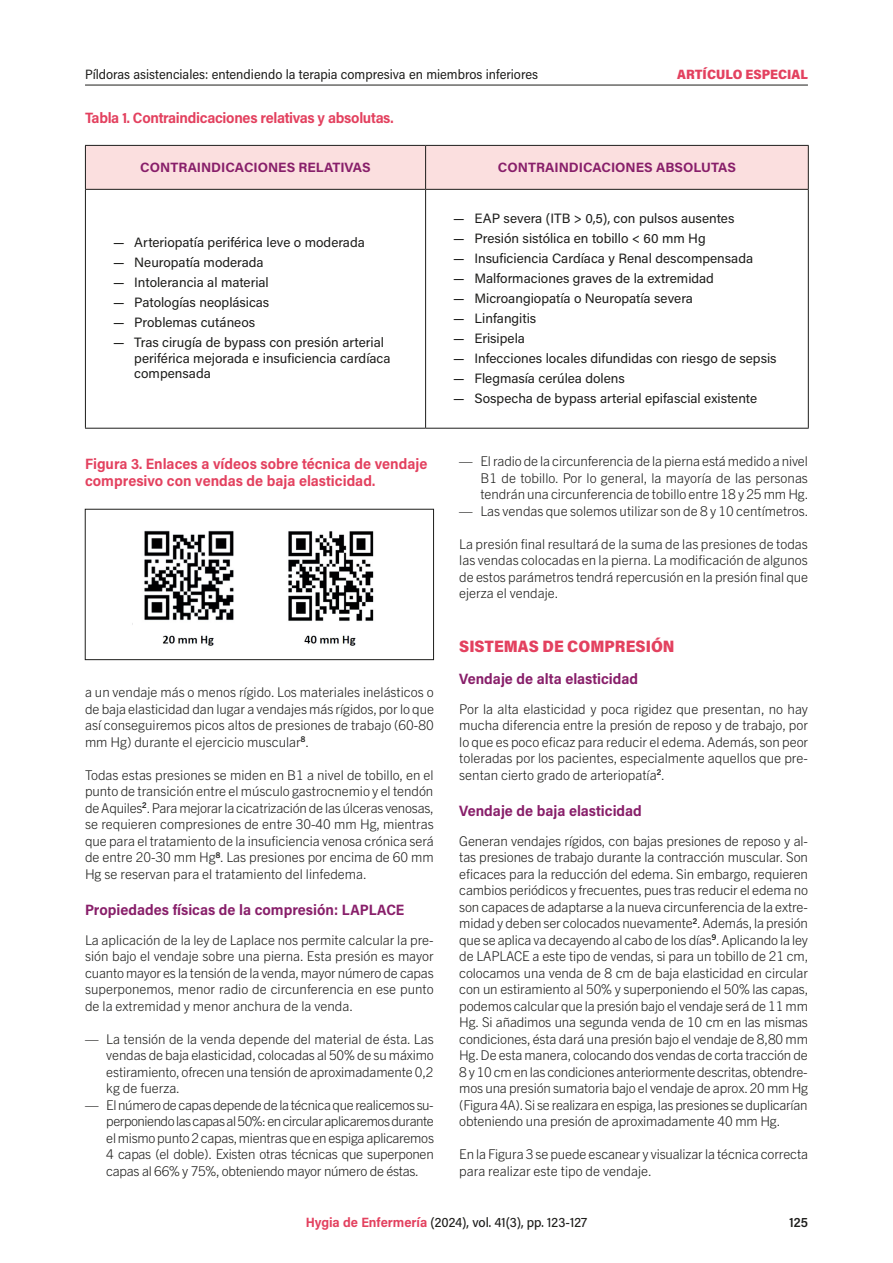
<style>
.page{position:relative;width:893px;height:1263px;background:#fff}
.page>*{position:absolute;margin:0;border:0;box-sizing:border-box;transform-origin:0 0}
.t1{font:900 16.5px "Acumin Pro Semi Cond";color:#e3415f}
.t2{font:700 15px/16.5px "Acumin Pro Semi Cond";letter-spacing:-.005em;color:#e3415f}
.t3{font:700 15px "Acumin Pro Semi Cond";color:#881f6a}
.t4{font:300 13.5px/16.5px "Trade Gothic Next LT Pro";color:#1d1d1b;text-align:justify}
.t5{font:13.5px/15.8px "Acumin Pro";color:#1d1d1b}
.t6{font:13.5px "Acumin Pro Semi Cond";color:#1d1d1b}
.t7{font:700 13.5px "Acumin Pro";color:#881f6a}
.t8{font:500 13.5px "Acumin Pro Semi Cond";color:#1d1d1b}
.t9{font:900 13.5px "Acumin Pro Semi Cond";letter-spacing:.005em;color:#e3415f}
.t10{font:600 13.5px "Acumin Pro Semi Cond";color:#1d1d1b}
.s1{font-weight:700;color:#e3415f}
</style>
<div class="page">
<hr style="left:85px;top:85px;width:723px;height:1px;background:#1d1d1b">
<div style="left:86px;top:146px;width:722px;height:43px;background:#fbdfdf"></div>
<hr style="left:85px;top:190px;width:1px;height:238px;background:#1d1d1b">
<hr style="left:425px;top:190px;width:1px;height:238px;background:#1d1d1b">
<hr style="left:808px;top:190px;width:1px;height:238px;background:#1d1d1b">
<hr style="left:85px;top:145px;width:341px;height:1px;background:#1d1d1b">
<hr style="left:85px;top:146px;width:1px;height:43px;background:#1d1d1b">
<hr style="left:426px;top:145px;width:383px;height:1px;background:#1d1d1b">
<hr style="left:425px;top:146px;width:1px;height:43px;background:#1d1d1b">
<hr style="left:808px;top:146px;width:1px;height:43px;background:#1d1d1b">
<hr style="left:85px;top:189px;width:341px;height:1px;background:#1d1d1b">
<hr style="left:426px;top:189px;width:383px;height:1px;background:#1d1d1b">
<hr style="left:85px;top:428px;width:341px;height:1px;background:#1d1d1b">
<hr style="left:426px;top:428px;width:383px;height:1px;background:#1d1d1b">
<img style="left:132px;top:530px;width:242px;height:116px">
<div style="left:85px;top:509px;width:349px;height:151px;border:1px solid #1d1d1b"></div>
<p class="t6" style="left:85px;top:65px;width:455px">Píldoras asistenciales: entendiendo la terapia compresiva en miembros inferiores</p>
<p class="t9" style="left:677px;top:65px;width:132px">ARTÍCULO ESPECIAL</p>
<p class="t2" style="left:85px;top:109px;width:310px">Tabla 1. Contraindicaciones relativas y absolutas.</p>
<p class="t7" style="left:140px;top:158px;width:232px">CONTRAINDICACIONES RELATIVAS</p>
<p class="t7" style="left:498px;top:158px;width:240px">CONTRAINDICACIONES ABSOLUTAS</p>
<p class="t5" style="left:113px;top:234px;width:253px">— Arteriopatía periférica leve o moderada</p>
<p class="t5" style="left:113px;top:254px;width:152px">— Neuropatía moderada</p>
<p class="t5" style="left:113px;top:274px;width:157px">— Intolerancia al material</p>
<p class="t5" style="left:113px;top:294px;width:158px">— Patologías neoplásicas</p>
<p class="t5" style="left:113px;top:314px;width:144px">— Problemas cutáneos</p>
<p class="t5" style="left:134px;top:334px;width:258px;text-indent:-21px">— Tras cirugía de bypass con presión arterial periférica mejorada e insuficiencia cardíaca compensada</p>
<p class="t2" style="left:85px;top:455px;width:344px">Figura 3. Enlaces a vídeos sobre técnica de vendaje compresivo con vendas de baja elasticidad.</p>
<p class="t4" style="left:85px;top:683px;width:350px">a un vendaje más o menos rígido. Los materiales inelásticos o de baja elasticidad dan lugar a vendajes más rígidos, por lo que así conseguiremos picos altos de presiones de trabajo (60-80 mm Hg) durante el ejercicio muscular<sup>8</sup>.</p>
<p class="t4" style="left:85px;top:766px;width:350px">Todas estas presiones se miden en B1 a nivel de tobillo, en el punto de transición entre el músculo gastrocnemio y el tendón de Aquiles<sup>2</sup>. Para mejorar la cicatrización de las úlceras venosas, se requieren compresiones de entre 30-40 mm Hg, mientras que para el tratamiento de la insuficiencia venosa crónica será de entre 20-30 mm Hg<sup>8</sup>. Las presiones por encima de 60 mm Hg se reservan para el tratamiento del linfedema.</p>
<p class="t3" style="left:85px;top:899px;width:321px">Propiedades físicas de la compresión: LAPLACE</p>
<p class="t4" style="left:85px;top:931px;width:350px">La aplicación de la ley de Laplace nos permite calcular la pre&shy;sión bajo el vendaje sobre una pierna. Esta presión es mayor cuanto mayor es la tensión de la venda, mayor número de capas superponemos, menor radio de circunferencia en ese punto de la extremidad y menor anchura de la venda.</p>
<p class="t4" style="left:106px;top:1030px;width:329px;text-indent:-21px">— La tensión de la venda depende del material de ésta. Las vendas de baja elasticidad, colocadas al 50% de su máximo estiramiento, ofrecen una tensión de aproximadamente 0,2 kg de fuerza.</p>
<p class="t4" style="left:106px;top:1096px;width:329px;text-indent:-21px">— El número de capas depende de la técnica que realicemos su&shy;perponiendo las capas al 50%: en circular aplicaremos durante el mismo punto 2 capas, mientras que en espiga aplicaremos 4 capas (el doble). Existen otras técnicas que superponen capas al 66% y 75%, obteniendo mayor número de éstas.</p>
<p class="t5" style="left:453px;top:210px;width:283px">— EAP severa (ITB &gt; 0,5), con pulsos ausentes</p>
<p class="t5" style="left:453px;top:230px;width:254px">— Presión sistólica en tobillo &lt; 60 mm Hg</p>
<p class="t5" style="left:453px;top:250px;width:301px">— Insuficiencia Cardíaca y Renal descompensada</p>
<p class="t5" style="left:453px;top:270px;width:262px">— Malformaciones graves de la extremidad</p>
<p class="t5" style="left:453px;top:290px;width:241px">— Microangiopatía o Neuropatía severa</p>
<p class="t5" style="left:453px;top:310px;width:85px">— Linfangitis</p>
<p class="t5" style="left:453px;top:330px;width:73px">— Erisipela</p>
<p class="t5" style="left:453px;top:350px;width:325px">— Infecciones locales difundidas con riesgo de sepsis</p>
<p class="t5" style="left:453px;top:370px;width:173px">— Flegmasía cerúlea dolens</p>
<p class="t5" style="left:453px;top:390px;width:305px">— Sospecha de bypass arterial epifascial existente</p>
<p class="t4" style="left:480px;top:452px;width:329px;text-indent:-21px">— El radio de la circunferencia de la pierna está medido a nivel B1 de tobillo. Por lo general, la mayoría de las personas tendrán una circunferencia de tobillo entre 18 y 25 mm Hg.</p>
<p class="t4" style="left:459px;top:502px;width:351px">— Las vendas que solemos utilizar son de 8 y 10 centímetros.</p>
<p class="t4" style="left:459px;top:535px;width:350px">La presión final resultará de la suma de las presiones de todas las vendas colocadas en la pierna. La modificación de algunos de estos parámetros tendrá repercusión en la presión final que ejerza el vendaje.</p>
<p class="t1" style="left:459px;top:635px;width:217px">SISTEMAS DE COMPRESIÓN</p>
<p class="t3" style="left:459px;top:668px;width:181px">Vendaje de alta elasticidad</p>
<p class="t4" style="left:459px;top:700px;width:350px">Por la alta elasticidad y poca rigidez que presentan, no hay mucha diferencia entre la presión de reposo y de trabajo, por lo que es poco eficaz para reducir el edema. Además, son peor toleradas por los pacientes, especialmente aquellos que pre&shy;sentan cierto grado de arteriopatía<sup>2</sup>.</p>
<p class="t3" style="left:459px;top:800px;width:184px">Vendaje de baja elasticidad</p>
<p class="t4" style="left:459px;top:832px;width:351px">Generan vendajes rígidos, con bajas presiones de reposo y al&shy;tas presiones de trabajo durante la contracción muscular. Son eficaces para la reducción del edema. Sin embargo, requieren cambios periódicos y frecuentes, pues tras reducir el edema no son capaces de adaptarse a la nueva circunferencia de la extre&shy;midad y deben ser colocados nuevamente<sup>2</sup>. Además, la presión que se aplica va decayendo al cabo de los días<sup>9</sup>. Aplicando la ley de LAPLACE a este tipo de vendas, si para un tobillo de 21 cm, colocamos una venda de 8 cm de baja elasticidad en circular con un estiramiento al 50% y superponiendo el 50% las capas, podemos calcular que la presión bajo el vendaje será de 11 mm Hg. Si añadimos una segunda venda de 10 cm en las mismas condiciones, ésta dará una presión bajo el vendaje de 8,80 mm Hg. De esta manera, colocando dos vendas de corta tracción de 8 y 10 cm en las condiciones anteriormente descritas, obtendre&shy;mos una presión sumatoria bajo el vendaje de aprox. 20 mm Hg (Figura 4A). Si se realizara en espiga, las presiones se duplicarían obteniendo una presión de aproximadamente 40 mm Hg.</p>
<p class="t4" style="left:459px;top:1145px;width:350px">En la Figura 3 se puede escanear y visualizar la técnica correcta para realizar este tipo de vendaje.</p>
<p class="t8" style="left:306px;top:1213px;width:283px"><span class="s1">Hygia de Enfermería</span> (2024), vol. 41(3), pp. 123-127</p>
<p class="t10" style="left:789px;top:1213px;width:20px">125</p>
</div>
